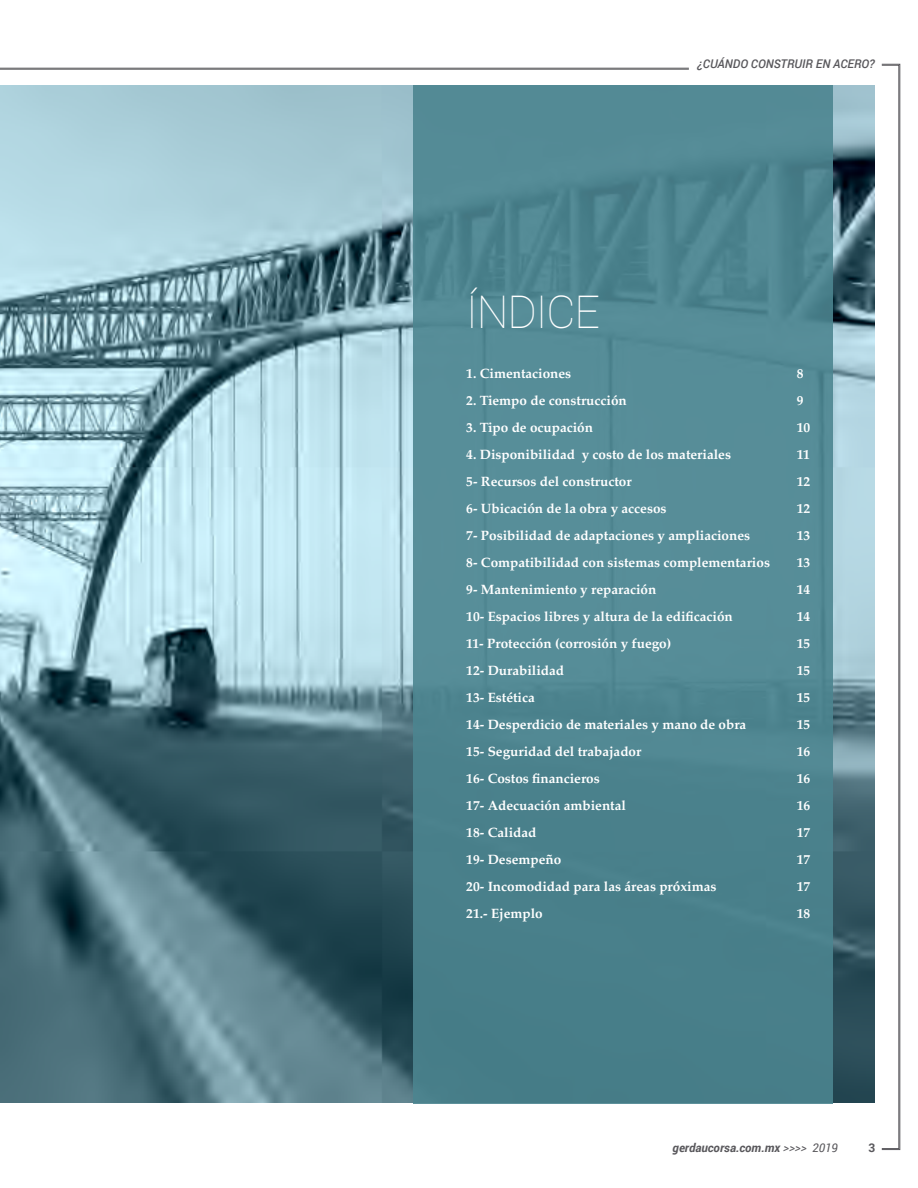
<style>
.page{position:relative;width:918px;height:1188px;background:#fff}
.page>*{position:absolute;margin:0;border:0;box-sizing:border-box;transform-origin:0 0}
.t1{font:100 45px "Roboto";letter-spacing:-.025em;color:#fff}
.t2{font:700 13.5px/27px "Palatino";color:#fff}
.t3{font:italic 700 12px "Roboto";color:#59585c}
.t4{font:italic 500 12px "Roboto";color:#59585c}
.t5{font:700 12px "Roboto";color:#59585c}
.s1{font-weight:400}
</style>
<div class="page">
<hr style="left:0;top:68px;width:689px;height:1px;background:#59585c">
<hr style="left:0;top:69px;width:689px;height:1px;background:#59585c">
<svg style="left:881px;top:64px;width:20px;height:1086px"></svg>
<div style="left:882px;top:65px;width:17px;height:1084px;border:1px solid #59585c"></div>
<img style="left:0;top:85px;width:875px;height:1018px">
<div style="left:413px;top:85px;width:419px;height:1018px;background:#4c8590"></div>
<h1 class="t1" style="left:466px;top:281px;width:135px">ÍNDICE</h1>
<p class="t4" style="left:697px;top:55px;width:179px">¿CUÁNDO CONSTRUIR EN ACERO?</p>
<p class="t2" style="left:466px;top:360px;width:106px">1. Cimentaciones</p>
<p class="t2" style="left:466px;top:387px;width:162px">2. Tiempo de construcción</p>
<p class="t2" style="left:466px;top:414px;width:128px">3. Tipo de ocupación</p>
<p class="t2" style="left:466px;top:441px;width:305px">4. Disponibilidad y costo de los materiales<br>5- Recursos del constructor<br>6- Ubicación de la obra y accesos<br>7- Posibilidad de adaptaciones y ampliaciones<br>8- Compatibilidad con sistemas complementarios<br>9- Mantenimiento y reparación<br>10- Espacios libres y altura de la edificación<br>11- Protección (corrosión y fuego)<br>12- Durabilidad<br>13- Estética<br>14- Desperdicio de materiales y mano de obra<br>15- Seguridad del trabajador<br>16- Costos financieros<br>17- Adecuación ambiental<br>18- Calidad<br>19- Desempeño<br>20- Incomodidad para las áreas próximas<br>21.- Ejemplo</p>
<p class="t2" style="left:797px;top:360px;width:15px">8<br>9<br>10<br>11<br>12<br>12<br>13<br>13<br>14<br>14<br>15<br>15<br>15<br>15<br>16<br>16<br>16<br>17<br>17<br>17<br>18</p>
<p class="t3" style="left:673px;top:1139px;width:167px">gerdaucorsa.com.mx <span class="s1">&gt;&gt;&gt;&gt; 2019</span></p>
<p class="t5" style="left:869px;top:1139px;width:8px">3</p>
</div>
